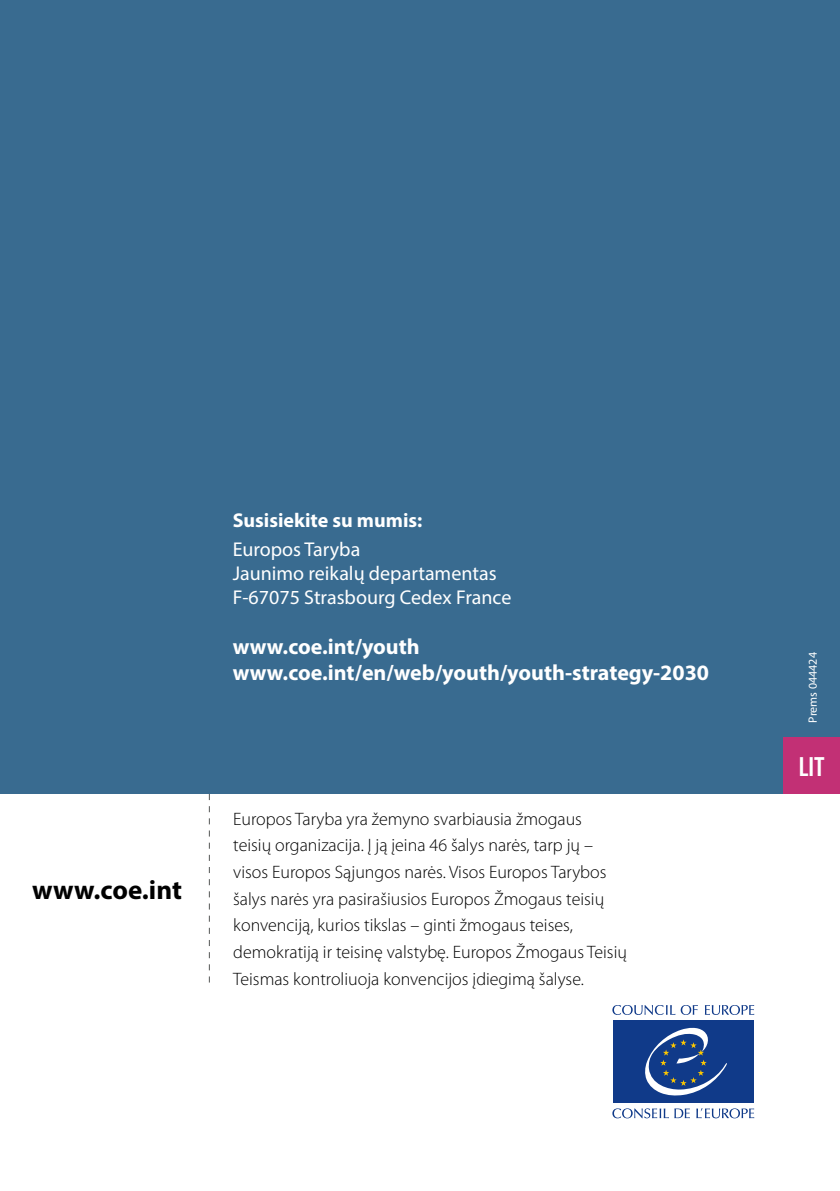
<style>
.page{position:relative;width:840px;height:1191px;background:#fff}
.page>*{position:absolute;margin:0;border:0;box-sizing:border-box;transform-origin:0 0}
.t1{font:600 condensed 28px "Myriad Pro";color:#fff}
.t2{font:700 27px "Myriad Pro";color:#000}
.t3{font:700 22px/26px "Myriad Pro";color:#fff}
.t4{font:20px/24px "Myriad Pro";color:#fff}
.t5{font:700 20px "Myriad Pro";color:#fff}
.t6{font:300 18px/26.6px "Myriad Pro";color:#000}
.t7{font:12px "Myriad Pro";color:#fff}
</style>
<div class="page">
<hr style="left:839px;top:397px;width:1px;height:397px;background:#8b9195">
<hr style="left:839px;top:0;width:1px;height:397px;background:#c23075">
<div style="left:0;top:0;width:839px;height:794px;background:#396b90"></div>
<svg style="left:704px;top:1005px;width:49px;height:10px"></svg>
<svg style="left:612px;top:1005px;width:85px;height:10px"></svg>
<svg style="left:696px;top:1108px;width:57px;height:10px"></svg>
<svg style="left:674px;top:1108px;width:15px;height:10px"></svg>
<svg style="left:612px;top:1108px;width:56px;height:10px"></svg>
<div style="left:612px;top:1020px;width:141px;height:82px;background:#103a89"></div>
<svg style="left:645px;top:1027px;width:82px;height:69px"></svg>
<svg style="left:209px;top:794px;width:1px;height:188px"></svg>
<div style="left:782px;top:737px;width:57px;height:57px;background:#c23075"></div>
<h2 class="t2" style="left:32px;top:872px;width:151px">www.coe.int</h2>
<p class="t5" style="left:232px;top:507px;width:191px">Susisiekite su mumis:</p>
<p class="t4" style="left:232px;top:537px;width:280px">Europos Taryba<br>Jaunimo reikalų departamentas<br>F-67075 Strasbourg Cedex France</p>
<p class="t3" style="left:232px;top:633px;width:477px">www.coe.int/youth www.coe.int/en/web/youth/youth-strategy-2030</p>
<p class="t6" style="left:233px;top:805px;width:395px">Europos Taryba yra žemyno svarbiausia žmogaus<br>teisių organizacija. Į ją įeina 46 šalys narės, tarp jų – visos Europos Sąjungos narės. Visos Europos Tarybos šalys narės yra pasirašiusios Europos Žmogaus teisių konvenciją, kurios tikslas – ginti žmogaus teises, demokratiją ir teisinę valstybę. Europos Žmogaus Teisių Teismas kontroliuoja konvencijos įdiegimą šalyse.</p>
<p class="t7" style="left:804px;top:722px;width:72px;rotate:-90deg">Prems 044424</p>
<h1 class="t1" style="left:797px;top:749px;width:28px">LIT</h1>
</div>
